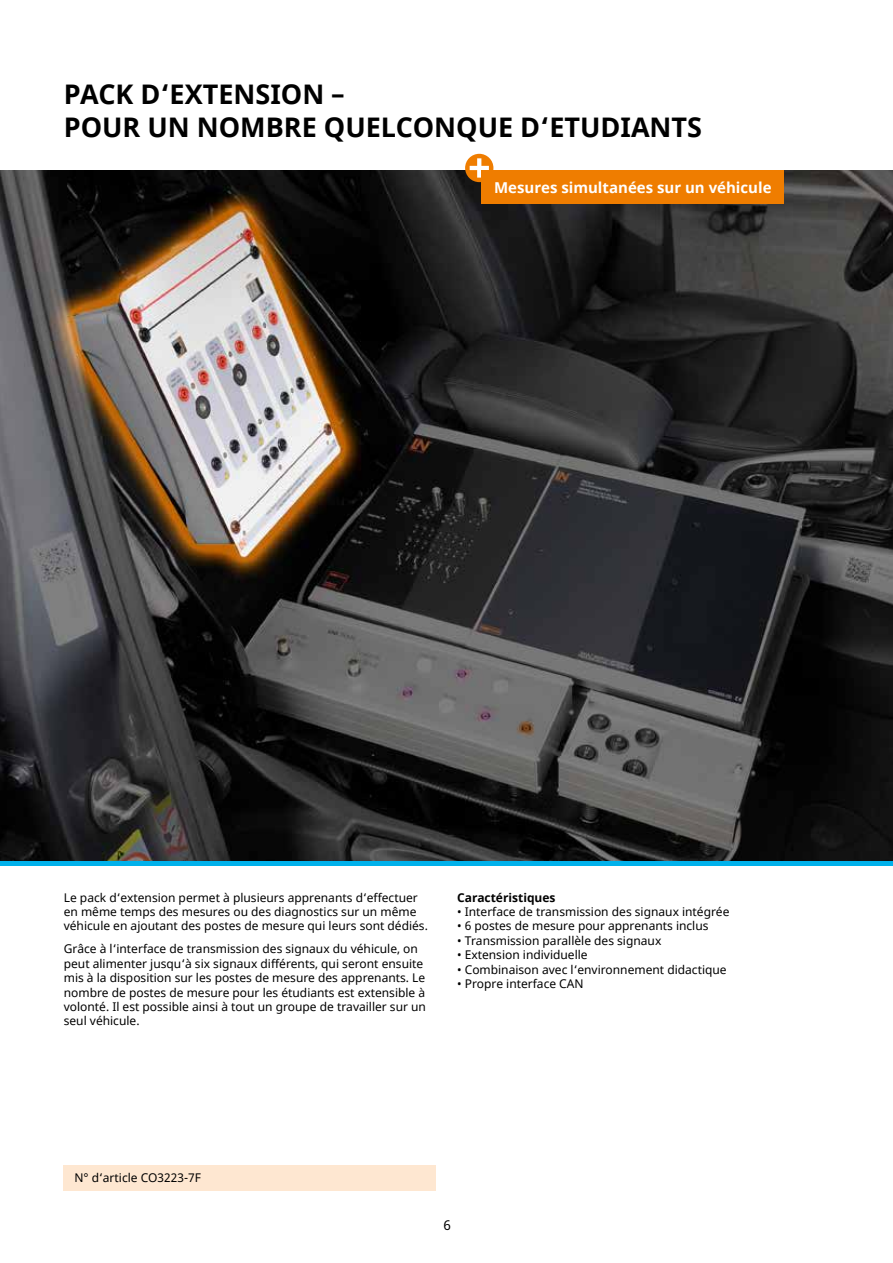
<style>
.page{position:relative;width:893px;height:1263px;background:#fff}
.page>*{position:absolute;margin:0;border:0;box-sizing:border-box;transform-origin:0 0}
.t1{font:700 27px/32.4px "Noto Sans";color:#000}
.t2{font:700 15px "Noto Sans";color:#fff}
.t3{font:13.5px "Noto Sans";color:#000}
.t4{font:12px/14.4px "Noto Sans";color:#000}
.t5{font:700 12px "Noto Sans";color:#000}
</style>
<div class="page">
<img style="left:0;top:170px;width:893px;height:691px">
<hr style="left:0;top:861px;width:893px;height:4px;background:#00b1eb">
<div style="left:465px;top:154px;width:28px;height:28px;background:#ef7d00;border-radius:50%"></div>
<svg style="left:470px;top:158px;width:19px;height:20px"></svg>
<div style="left:481px;top:170px;width:303px;height:33px;background:#ef7d00"></div>
<div style="left:64px;top:1165px;width:372px;height:26px;background:#fee7d1"></div>
<h1 class="t1" style="left:64px;top:79px;width:640px">PACK D‘EXTENSION –<br>POUR UN NOMBRE QUELCONQUE D‘ETUDIANTS</h1>
<p class="t2" style="left:494px;top:176px;width:279px">Mesures simultanées sur un véhicule</p>
<p class="t4" style="left:64px;top:890px;width:366px">Le pack d‘extension permet à plusieurs apprenants d‘effectuer en même temps des mesures ou des diagnostics sur un même véhicule en ajoutant des postes de mesure qui leurs sont dédiés.</p>
<p class="t4" style="left:64px;top:942px;width:364px">Grâce à l‘interface de transmission des signaux du véhicule, on peut alimenter jusqu‘à six signaux différents, qui seront ensuite mis à la disposition sur les postes de mesure des apprenants. Le nombre de postes de mesure pour les étudiants est extensible à volonté. Il est possible ainsi à tout un groupe de travailler sur un seul véhicule.</p>
<p class="t5" style="left:457px;top:889px;width:100px">Caractéristiques</p>
<p class="t4" style="left:457px;top:905px;width:274px">• Interface de transmission des signaux intégrée</p>
<p class="t4" style="left:457px;top:919px;width:253px">• 6 postes de mesure pour apprenants inclus</p>
<p class="t4" style="left:457px;top:934px;width:206px">• Transmission parallèle des signaux</p>
<p class="t4" style="left:457px;top:948px;width:132px">• Extension individuelle</p>
<p class="t4" style="left:457px;top:962px;width:271px">• Combinaison avec l‘environnement didactique</p>
<p class="t4" style="left:457px;top:977px;width:128px">• Propre interface CAN</p>
<p class="t4" style="left:74px;top:1171px;width:128px">N° d‘article CO3223-7F</p>
<p class="t3" style="left:443px;top:1216px;width:9px">6</p>
</div>
